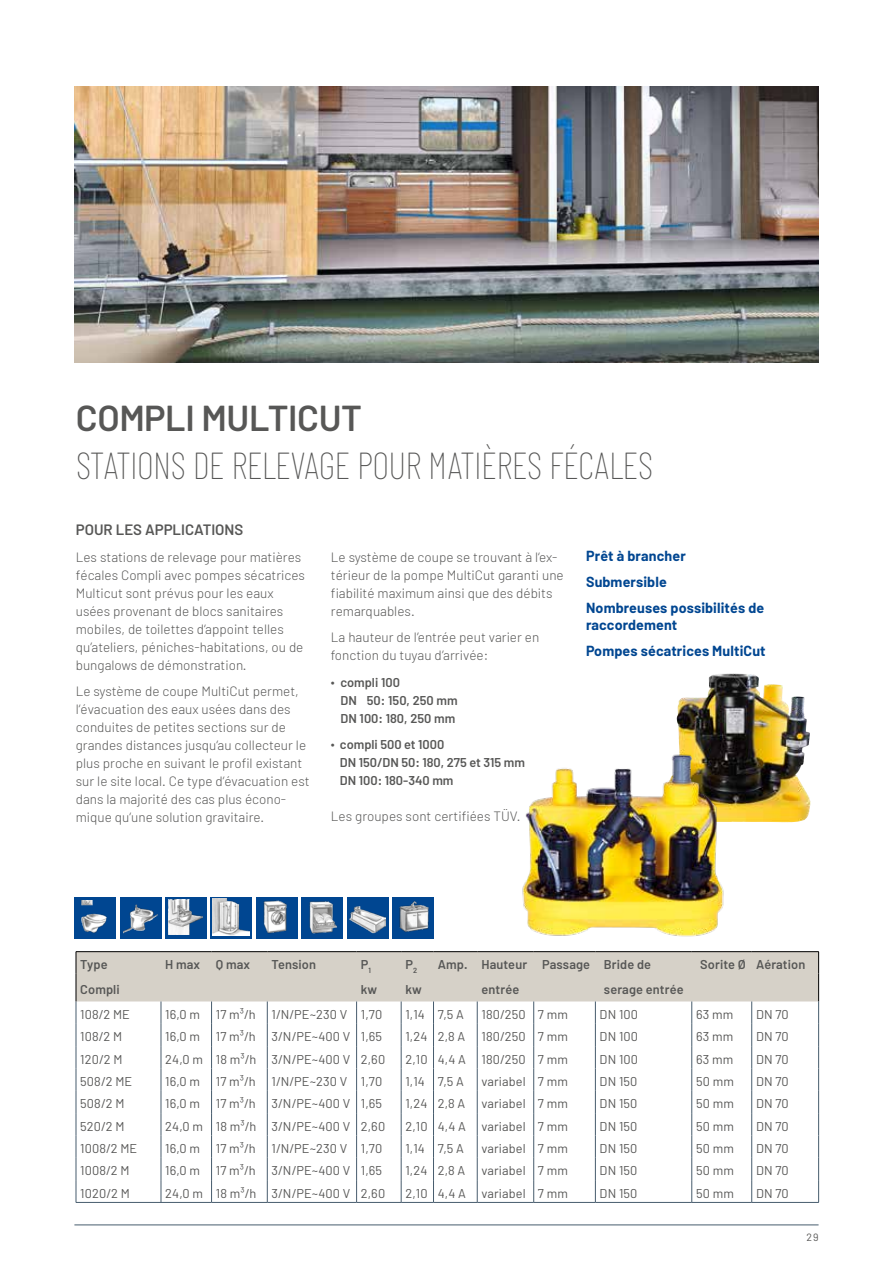
<style>
.page{position:relative;width:893px;height:1263px;background:#fff}
.page>*{position:absolute;margin:0;border:0;box-sizing:border-box;transform-origin:0 0}
.t1{font:100 37.5px "Barlow Condensed";letter-spacing:-.02em;color:#575756}
.t2{font:600 36px "Barlow";letter-spacing:-.01em;color:#575756}
.t3{font:600 15px "Barlow";color:#575756}
.t4{font:700 14.25px/25.8px "Barlow";letter-spacing:.01em;color:#004691}
.t5{font:300 13.5px/18px "Barlow";color:#575756}
.t6{font:12.75px "Barlow";letter-spacing:.01em;color:#575756}
.t7{font:600 12.75px/18px "Barlow";letter-spacing:.005em;color:#575756}
.t8{font:10.5px "Barlow";color:#575756}
.s1{font-weight:400}
</style>
<div class="page">
<img style="left:75px;top:86px;width:744px;height:277px">
<img style="left:676px;top:673px;width:57px;height:73px">
<img style="left:522px;top:746px;width:223px;height:191px">
<div style="left:347px;top:898px;width:41px;height:41px;background:#004691"></div>
<img style="left:350px;top:906px;width:36px;height:28px">
<div style="left:211px;top:898px;width:41px;height:41px;background:linear-gradient(to right,#004691,#004691)"></div>
<img style="left:213px;top:898px;width:37px;height:37px">
<div style="left:302px;top:898px;width:41px;height:41px;background:#004691"></div>
<img style="left:309px;top:901px;width:28px;height:33px">
<div style="left:393px;top:898px;width:41px;height:41px;background:#004691"></div>
<img style="left:399px;top:901px;width:30px;height:31px">
<div style="left:256px;top:898px;width:41px;height:41px;background:#004691"></div>
<img style="left:263px;top:900px;width:24px;height:34px">
<div style="left:165px;top:898px;width:42px;height:41px;background:#004691"></div>
<img style="left:168px;top:899px;width:35px;height:35px">
<div style="left:120px;top:898px;width:41px;height:41px;background:#004691"></div>
<img style="left:124px;top:904px;width:34px;height:29px">
<div style="left:75px;top:898px;width:41px;height:41px;background:#004691"></div>
<img style="left:81px;top:901px;width:26px;height:32px">
<hr style="left:74px;top:1224px;width:745px;height:1px;background:#475c6d">
<hr style="left:76px;top:951px;width:85px;height:1px;background:#000">
<hr style="left:161px;top:951px;width:51px;height:1px;background:#000">
<hr style="left:212px;top:951px;width:55px;height:1px;background:#000">
<hr style="left:267px;top:951px;width:90px;height:1px;background:#000">
<hr style="left:357px;top:951px;width:44px;height:1px;background:#000">
<hr style="left:401px;top:951px;width:32px;height:1px;background:#000">
<hr style="left:433px;top:951px;width:44px;height:1px;background:#000">
<hr style="left:477px;top:951px;width:57px;height:1px;background:#000">
<hr style="left:534px;top:951px;width:61px;height:1px;background:#000">
<hr style="left:595px;top:951px;width:97px;height:1px;background:#000">
<hr style="left:692px;top:951px;width:60px;height:1px;background:#000">
<hr style="left:752px;top:951px;width:67px;height:1px;background:#000">
<hr style="left:76px;top:1202px;width:85px;height:1px;background:#475c6d">
<hr style="left:161px;top:1202px;width:51px;height:1px;background:#475c6d">
<hr style="left:212px;top:1202px;width:55px;height:1px;background:#475c6d">
<hr style="left:267px;top:1202px;width:90px;height:1px;background:#475c6d">
<hr style="left:357px;top:1202px;width:44px;height:1px;background:#475c6d">
<hr style="left:401px;top:1202px;width:32px;height:1px;background:#475c6d">
<hr style="left:433px;top:1202px;width:44px;height:1px;background:#475c6d">
<hr style="left:477px;top:1202px;width:57px;height:1px;background:#475c6d">
<hr style="left:534px;top:1202px;width:61px;height:1px;background:#475c6d">
<hr style="left:595px;top:1202px;width:97px;height:1px;background:#475c6d">
<hr style="left:692px;top:1202px;width:60px;height:1px;background:#475c6d">
<hr style="left:752px;top:1202px;width:67px;height:1px;background:#475c6d">
<svg style="left:76px;top:952px;width:743px;height:250px"></svg>
<h2 class="t2" style="left:76px;top:396px;width:288px">COMPLI MULTICUT</h2>
<h1 class="t1" style="left:76px;top:443px;width:579px">STATIONS DE RELEVAGE POUR MATIÈRES FÉCALES</h1>
<p class="t3" style="left:76px;top:521px;width:169px">POUR LES APPLICATIONS</p>
<p class="t5" style="left:76px;top:548px;width:231px">Les stations de relevage pour matières fécales Compli avec pompes sécatrices Multicut sont prévus pour les eaux usées provenant de blocs sanitaires mobiles, de toilettes d‘appoint telles qu’ateliers, péniches-habitations, ou de bungalows de démonstration.</p>
<p class="t5" style="left:76px;top:682px;width:235px">Le système de coupe MultiCut permet, l‘évacuation des eaux usées dans des conduites de petites sections sur de grandes distances jusqu‘au collecteur le plus proche en suivant le profil existant sur le site local. Ce type d‘évacuation est dans la majorité des cas plus écono&shy;mique qu‘une solution gravitaire.</p>
<p class="t5" style="left:331px;top:548px;width:234px">Le système de coupe se trouvant à l‘ex&shy;térieur de la pompe MultiCut garanti une fiabilité maximum ainsi que des débits remarquables.</p>
<p class="t5" style="left:331px;top:628px;width:210px">La hauteur de l’entrée peut varier en fonction du tuyau d’arrivée:</p>
<p class="t7" style="left:340px;top:673px;width:119px;text-indent:-10px"><span class="s1">∙</span> compli 100<br>DN 50: 150, 250 mm<br>DN 100: 180, 250 mm</p>
<p class="t7" style="left:340px;top:736px;width:186px;text-indent:-9px"><span class="s1">∙</span> compli 500 et 1000<br>DN 150/DN 50: 180, 275 et 315 mm<br>DN 100: 180-340 mm</p>
<p class="t5" style="left:331px;top:806px;width:191px">Les groupes sont certifiées TÜV.</p>
<p class="t4" style="left:586px;top:543px;width:180px">Prêt à brancher<br>Submersible<br>Nombreuses possibilités de</p>
<p class="t4" style="left:586px;top:612px;width:181px">raccordement<br>Pompes sécatrices MultiCut</p>
<p class="t7" style="left:80px;top:955px;width:29px">Type</p>
<p class="t7" style="left:165px;top:955px;width:86px">H max Q max</p>
<p class="t7" style="left:272px;top:955px;width:46px">Tension</p>
<p class="t7" style="left:361px;top:955px;width:12px">P<sub>1</sub></p>
<p class="t7" style="left:405px;top:955px;width:13px">P<sub>2</sub></p>
<p class="t7" style="left:438px;top:955px;width:215px">Amp. Hauteur Passage Bride de</p>
<p class="t7" style="left:700px;top:955px;width:107px">Sorite Ø Aération</p>
<p class="t7" style="left:80px;top:980px;width:41px">Compli</p>
<p class="t7" style="left:361px;top:980px;width:18px">kw</p>
<p class="t7" style="left:405px;top:980px;width:18px">kw</p>
<p class="t7" style="left:481px;top:980px;width:39px">entrée</p>
<p class="t7" style="left:604px;top:980px;width:81px">serage entrée</p>
<p class="t6" style="left:80px;top:1006px;width:51px">108/2 ME</p>
<p class="t6" style="left:165px;top:1006px;width:218px">16,0 m 17 m³/h 1/N/PE~230 V 1,70</p>
<p class="t6" style="left:405px;top:1006px;width:60px">1,14 7,5 A</p>
<p class="t6" style="left:481px;top:1006px;width:88px">180/250 7 mm</p>
<p class="t6" style="left:600px;top:1006px;width:40px">DN 100</p>
<p class="t6" style="left:696px;top:1006px;width:39px">63 mm</p>
<p class="t6" style="left:756px;top:1006px;width:34px">DN 70</p>
<p class="t6" style="left:80px;top:1029px;width:43px">108/2 M</p>
<p class="t6" style="left:165px;top:1029px;width:218px">16,0 m 17 m³/h 3/N/PE~400 V 1,65</p>
<p class="t6" style="left:405px;top:1029px;width:61px">1,24 2,8 A</p>
<p class="t6" style="left:481px;top:1029px;width:88px">180/250 7 mm</p>
<p class="t6" style="left:600px;top:1029px;width:40px">DN 100</p>
<p class="t6" style="left:696px;top:1029px;width:39px">63 mm</p>
<p class="t6" style="left:756px;top:1029px;width:34px">DN 70</p>
<p class="t6" style="left:80px;top:1051px;width:44px">120/2 M</p>
<p class="t6" style="left:165px;top:1051px;width:221px">24,0 m 18 m³/h 3/N/PE~400 V 2,60</p>
<p class="t6" style="left:405px;top:1051px;width:164px">2,10 4,4 A 180/250 7 mm</p>
<p class="t6" style="left:600px;top:1051px;width:40px">DN 100</p>
<p class="t6" style="left:696px;top:1051px;width:39px">63 mm</p>
<p class="t6" style="left:756px;top:1051px;width:34px">DN 70</p>
<p class="t6" style="left:80px;top:1073px;width:53px">508/2 ME</p>
<p class="t6" style="left:165px;top:1073px;width:218px">16,0 m 17 m³/h 1/N/PE~230 V 1,70</p>
<p class="t6" style="left:405px;top:1073px;width:60px">1,14 7,5 A</p>
<p class="t6" style="left:481px;top:1073px;width:88px">variabel 7 mm</p>
<p class="t6" style="left:600px;top:1073px;width:39px">DN 150</p>
<p class="t6" style="left:696px;top:1073px;width:39px">50 mm</p>
<p class="t6" style="left:756px;top:1073px;width:34px">DN 70</p>
<p class="t6" style="left:80px;top:1096px;width:46px">508/2 M</p>
<p class="t6" style="left:165px;top:1096px;width:218px">16,0 m 17 m³/h 3/N/PE~400 V 1,65</p>
<p class="t6" style="left:405px;top:1096px;width:61px">1,24 2,8 A</p>
<p class="t6" style="left:481px;top:1096px;width:88px">variabel 7 mm</p>
<p class="t6" style="left:600px;top:1096px;width:39px">DN 150</p>
<p class="t6" style="left:696px;top:1096px;width:39px">50 mm</p>
<p class="t6" style="left:756px;top:1096px;width:34px">DN 70</p>
<p class="t6" style="left:80px;top:1118px;width:46px">520/2 M</p>
<p class="t6" style="left:165px;top:1118px;width:221px">24,0 m 18 m³/h 3/N/PE~400 V 2,60</p>
<p class="t6" style="left:405px;top:1118px;width:164px">2,10 4,4 A variabel 7 mm</p>
<p class="t6" style="left:600px;top:1118px;width:39px">DN 150</p>
<p class="t6" style="left:696px;top:1118px;width:39px">50 mm</p>
<p class="t6" style="left:756px;top:1118px;width:34px">DN 70</p>
<p class="t6" style="left:80px;top:1140px;width:58px">1008/2 ME</p>
<p class="t6" style="left:165px;top:1140px;width:218px">16,0 m 17 m³/h 1/N/PE~230 V 1,70</p>
<p class="t6" style="left:405px;top:1140px;width:60px">1,14 7,5 A</p>
<p class="t6" style="left:481px;top:1140px;width:88px">variabel 7 mm</p>
<p class="t6" style="left:600px;top:1140px;width:39px">DN 150</p>
<p class="t6" style="left:696px;top:1140px;width:39px">50 mm</p>
<p class="t6" style="left:756px;top:1140px;width:34px">DN 70</p>
<p class="t6" style="left:80px;top:1163px;width:51px">1008/2 M</p>
<p class="t6" style="left:165px;top:1163px;width:218px">16,0 m 17 m³/h 3/N/PE~400 V 1,65</p>
<p class="t6" style="left:405px;top:1163px;width:61px">1,24 2,8 A</p>
<p class="t6" style="left:481px;top:1163px;width:88px">variabel 7 mm</p>
<p class="t6" style="left:600px;top:1163px;width:39px">DN 150</p>
<p class="t6" style="left:696px;top:1163px;width:39px">50 mm</p>
<p class="t6" style="left:756px;top:1163px;width:34px">DN 70</p>
<p class="t6" style="left:80px;top:1185px;width:51px">1020/2 M</p>
<p class="t6" style="left:165px;top:1185px;width:221px">24,0 m 18 m³/h 3/N/PE~400 V 2,60</p>
<p class="t6" style="left:405px;top:1185px;width:164px">2,10 4,4 A variabel 7 mm</p>
<p class="t6" style="left:600px;top:1185px;width:39px">DN 150</p>
<p class="t6" style="left:696px;top:1185px;width:39px">50 mm</p>
<p class="t6" style="left:756px;top:1185px;width:34px">DN 70</p>
<p class="t8" style="left:806px;top:1231px;width:14px">29</p>
</div>
